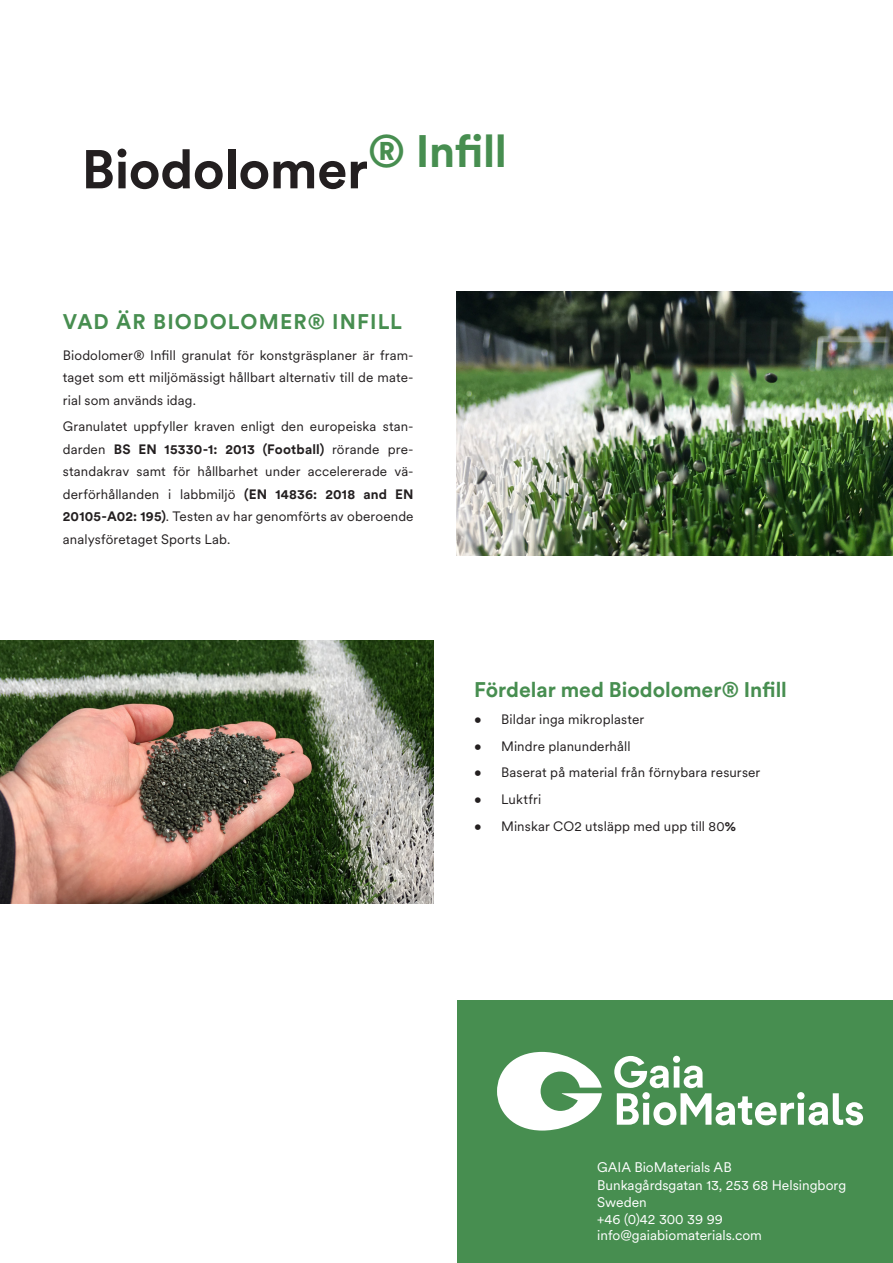
<style>
.page{position:relative;width:893px;height:1263px;background:#fff}
.page>*{position:absolute;margin:0;border:0;box-sizing:border-box;transform-origin:0 0}
.Cover_H1{font:700 54px "Circular XX";letter-spacing:-.01em;color:#231f20}
.Body{font:700 21px "Circular XX";color:#478e50}
.Body-2{font:700 21px "Circular XX";letter-spacing:.055em;color:#478e50}
.t1{font:13.8px "Circular XX";color:#fff}
.Body-3{font:13.5px/22.5px "Circular XX";letter-spacing:.01em;color:#231f20;text-align:justify}
.s1{font-weight:700}
</style>
<div class="page">
<div style="left:457px;top:1000px;width:436px;height:263px;background:#478e50"></div>
<img style="left:456px;top:292px;width:437px;height:263px">
<img style="left:0;top:640px;width:433px;height:264px">
<svg style="left:614px;top:1056px;width:249px;height:69px"></svg>
<svg style="left:497px;top:1052px;width:105px;height:78px"></svg>
<p class="Cover_H1" style="left:82px;top:132px;width:427px">Biodolomer<sup>®</sup> <sup>Infill</sup></p>
<h1 class="Body-2" style="left:63px;top:307px;width:340px">VAD ÄR BIODOLOMER® INFILL</h1>
<p class="Body-3" style="left:63px;top:343px;width:352px">Biodolomer® Infill granulat för konstgräsplaner är fram&shy;taget som ett miljömässigt hållbart alternativ till de mate&shy;rial som används idag.</p>
<p class="Body-3" style="left:63px;top:415px;width:352px">Granulatet uppfyller kraven enligt den europeiska stan&shy;darden <span class="s1">BS EN 15330-1: 2013 (Football)</span> rörande pre&shy;standakrav samt för hållbarhet under accelererade vä&shy;derförhållanden i labbmiljö <span class="s1">(EN 14836: 2018 and EN 20105-A02: 195)</span>. Testen av har genomförts av oberoende analysföretaget Sports Lab.</p>
<p class="Body" style="left:474px;top:675px;width:314px">Fördelar med Biodolomer® Infill</p>
<p class="Body-3" style="left:474px;top:707px;width:172px">• Bildar inga mikroplaster</p>
<p class="Body-3" style="left:474px;top:734px;width:158px">• Mindre planunderhåll</p>
<p class="Body-3" style="left:474px;top:761px;width:288px">• Baserat på material från förnybara resurser</p>
<p class="Body-3" style="left:474px;top:788px;width:69px">• Luktfri</p>
<p class="Body-3" style="left:474px;top:814px;width:263px">• Minskar CO2 utsläpp med upp till 80<span class="s1">%</span></p>
<p class="t1" style="left:597px;top:1158px;width:136px">GAIA BioMaterials AB</p>
<p class="t1" style="left:597px;top:1176px;width:250px">Bunkagårdsgatan 13, 253 68 Helsingborg</p>
<p class="t1" style="left:597px;top:1193px;width:51px">Sweden</p>
<p class="t1" style="left:597px;top:1209px;width:127px">+46 (0)42 300 39 99</p>
<p class="t1" style="left:597px;top:1226px;width:166px">info@gaiabiomaterials.com</p>
</div>
